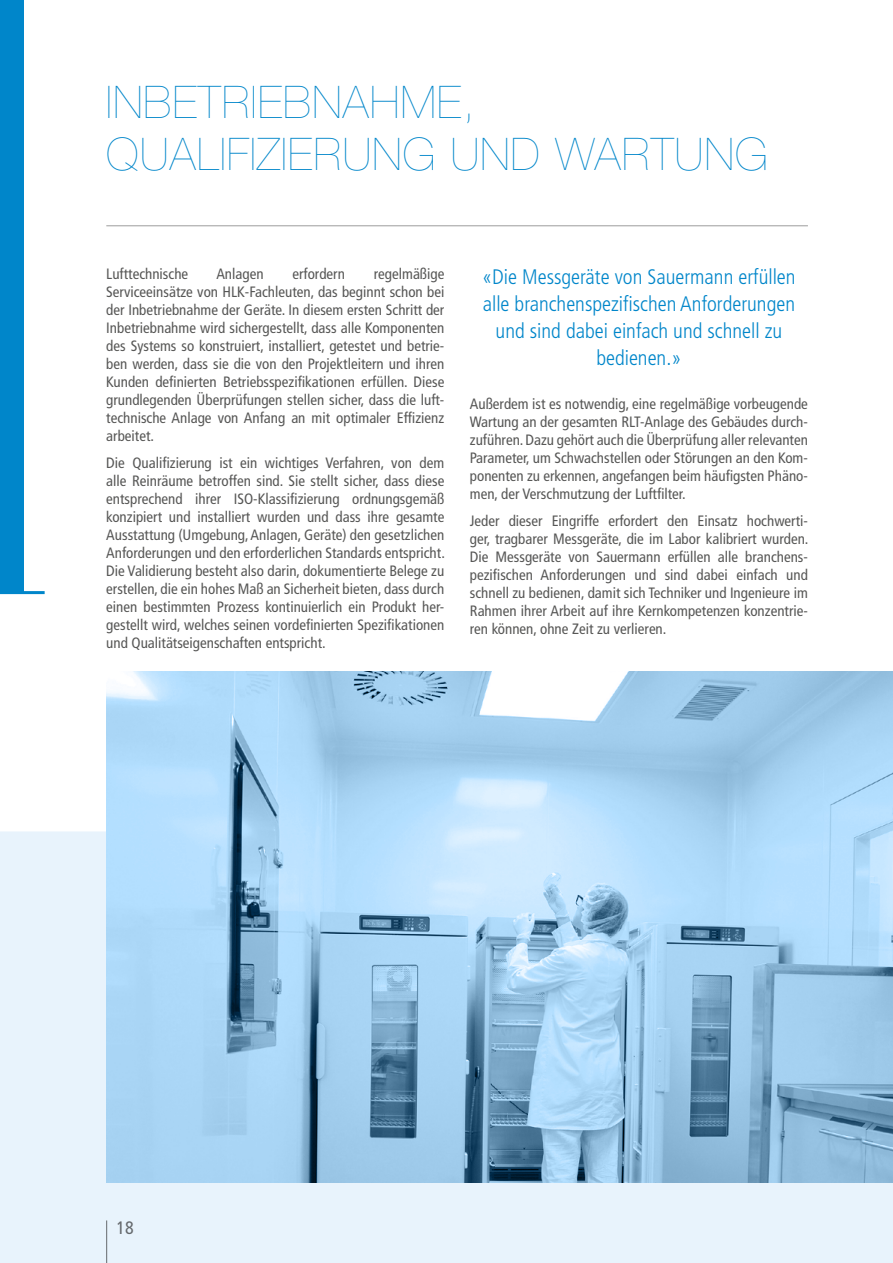
<style>
.page{position:relative;width:893px;height:1263px;background:#fff}
.page>*{position:absolute;margin:0;border:0;box-sizing:border-box;transform-origin:0 0}
.t1{font:200 45px/52.5px "Helvetica Neue LT Std";letter-spacing:.03em;color:#0086ca}
.t2{font:300 condensed 21px/27px "Frutiger LT Std";color:#0086ca;text-align:center}
.t3{font:condensed 18px "Frutiger LT Std";color:#706f6f}
.t4{font:condensed 15px/18px "Frutiger LT Std";color:#575756;text-align:justify}
</style>
<div class="page">
<div style="left:0;top:831px;width:893px;height:432px;background:#e8f3fc"></div>
<hr style="left:106px;top:225px;width:702px;height:1px;background:#9d9d9c">
<div style="left:0;top:0;width:23px;height:593px;background:#0086ca"></div>
<hr style="left:0;top:591px;width:45px;height:3px;background:#0086ca">
<img style="left:106px;top:671px;width:787px;height:511px">
<h1 class="t1" style="left:106px;top:76px;width:663px">INBETRIEBNAHME,<br>QUALIFIZIERUNG UND WARTUNG</h1>
<p class="t4" style="left:106px;top:265px;width:340px;text-indent:268px">regelmäßige Serviceeinsätze von HLK-Fachleuten, das beginnt schon bei der Inbetriebnahme der Geräte. In diesem ersten Schritt der Inbetriebnahme wird sichergestellt, dass alle Komponenten des Systems so konstruiert, installiert, getestet und betrie&shy;ben werden, dass sie die von den Projektleitern und ihren Kunden definierten Betriebsspezifikationen erfüllen. Diese grundlegenden Überprüfungen stellen sicher, dass die luft&shy;technische Anlage von Anfang an mit optimaler Effizienz arbeitet.</p>
<p class="t4" style="left:106px;top:454px;width:340px">Die Qualifizierung ist ein wichtiges Verfahren, von dem alle Reinräume betroffen sind. Sie stellt sicher, dass diese entsprechend ihrer ISO-Klassifizierung ordnungsgemäß konzipiert und installiert wurden und dass ihre gesamte Ausstattung (Umgebung, Anlagen, Geräte) den gesetzlichen Anforderungen und den erforderlichen Standards entspricht.<br>Die Validierung besteht also darin, dokumentierte Belege zu erstellen, die ein hohes Maß an Sicherheit bieten, dass durch einen bestimmten Prozess kontinuierlich ein Produkt her&shy;gestellt wird, welches seinen vordefinierten Spezifikationen und Qualitätseigenschaften entspricht.</p>
<p class="t4" style="left:106px;top:265px;width:83px">Lufttechnische</p>
<p class="t4" style="left:216px;top:265px;width:49px">Anlagen</p>
<p class="t4" style="left:292px;top:265px;width:54px">erfordern</p>
<h2 class="t2" style="left:482px;top:263px;width:315px">«Die Messgeräte von Sauermann erfüllen alle branchenspezifischen Anforderungen und sind dabei einfach und schnell zu bedienen.»</h2>
<p class="t4" style="left:470px;top:395px;width:340px">Außerdem ist es notwendig, eine regelmäßige vorbeugende Wartung an der gesamten RLT-Anlage des Gebäudes durch&shy;zuführen. Dazu gehört auch die Überprüfung aller relevanten Parameter, um Schwachstellen oder Störungen an den Kom&shy;ponenten zu erkennen, angefangen beim häufigsten Phäno&shy;men, der Verschmutzung der Luftfilter.</p>
<p class="t4" style="left:470px;top:512px;width:340px">Jeder dieser Eingriffe erfordert den Einsatz hochwerti&shy;ger, tragbarer Messgeräte, die im Labor kalibriert wurden.<br>Die Messgeräte von Sauermann erfüllen alle branchens&shy;pezifischen Anforderungen und sind dabei einfach und schnell zu bedienen, damit sich Techniker und Ingenieure im Rahmen ihrer Arbeit auf ihre Kernkompetenzen konzentrie&shy;ren können, ohne Zeit zu verlieren.</p>
<p class="t3" style="left:117px;top:1217px;width:19px">18</p>
</div>
